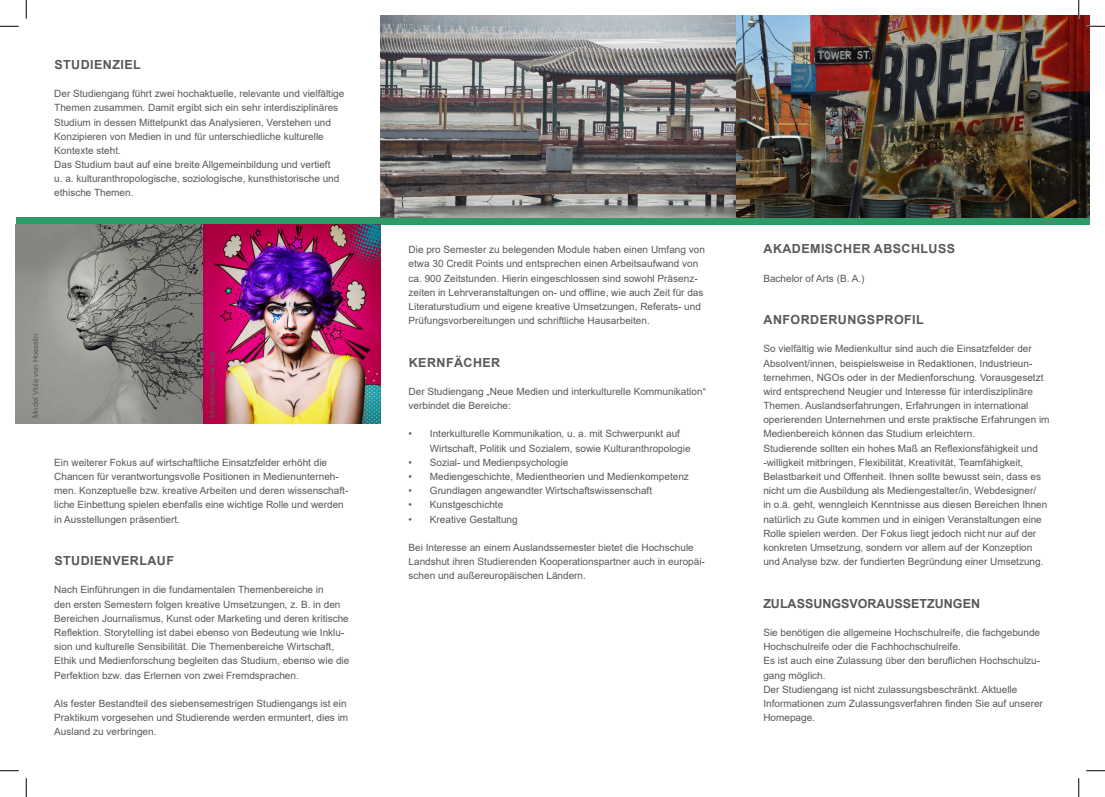
<style>
.page{position:relative;width:1105px;height:797px;background:#fff}
.page>*{position:absolute;margin:0;border:0;box-sizing:border-box;transform-origin:0 0}
.Fließtext{font:700 12.5px "Arial";letter-spacing:.035em;color:#57585a}
.Fließtext-2{font:700 12.5px "Arial";color:#57585a}
.Fließtext-3{font:10px/14.1px "Arial";color:#57585a}
.Fließtext-4{font:7.5px "Arial";color:#57585a}
</style>
<div class="page">
<div style="left:16px;top:218px;width:1073px;height:7px;background:#2d9b65"></div>
<img style="left:16px;top:225px;width:365px;height:198px">
<img style="left:381px;top:16px;width:708px;height:202px">
<svg style="left:0;top:25px;width:19px;height:2px"></svg>
<svg style="left:1086px;top:25px;width:19px;height:2px"></svg>
<svg style="left:0;top:770px;width:19px;height:1px"></svg>
<svg style="left:1086px;top:770px;width:19px;height:1px"></svg>
<svg style="left:25px;top:0;width:2px;height:19px"></svg>
<svg style="left:25px;top:778px;width:2px;height:19px"></svg>
<svg style="left:1078px;top:0;width:1px;height:19px"></svg>
<svg style="left:1078px;top:778px;width:1px;height:19px"></svg>
<p class="Fließtext" style="left:54px;top:56px;width:88px">STUDIENZIEL</p>
<p class="Fließtext-3" style="left:54px;top:86px;width:292px">Der Studiengang führt zwei hochaktuelle, relevante und vielfältige Themen zusammen. Damit ergibt sich ein sehr interdisziplinäres Studium in dessen Mittelpunkt das Analysieren, Verstehen und Konzipieren von Medien in und für unterschiedliche kulturelle Kontexte steht.</p>
<p class="Fließtext-3" style="left:54px;top:157px;width:287px">Das Studium baut auf eine breite Allgemeinbildung und vertieft u. a. kulturanthropologische, soziologische, kunsthistorische und ethische Themen.</p>
<p class="Fließtext-4" style="left:30px;top:418px;width:86px;rotate:-90deg">Model Viola von Hoesslin</p>
<p class="Fließtext-4" style="left:207px;top:418px;width:68px;rotate:-90deg">Model Alisamai Red</p>
<p class="Fließtext-3" style="left:54px;top:455px;width:296px">Ein weiterer Fokus auf wirtschaftliche Einsatzfelder erhöht die Chancen für verantwortungsvolle Positionen in Medienunterneh&shy;men. Konzeptuelle bzw. kreative Arbeiten und deren wissenschaft&shy;liche Einbettung spielen ebenfalls eine wichtige Rolle und werden in Ausstellungen präsentiert.</p>
<p class="Fließtext" style="left:54px;top:552px;width:121px">STUDIENVERLAUF</p>
<p class="Fließtext-3" style="left:54px;top:583px;width:297px">Nach Einführungen in die fundamentalen Themenbereiche in<br>den ersten Semestern folgen kreative Umsetzungen, z. B. in den Bereichen Journalismus, Kunst oder Marketing und deren kritische Reflektion. Storytelling ist dabei ebenso von Bedeutung wie Inklu&shy;sion und kulturelle Sensibilität. Die Themenbereiche Wirtschaft, Ethik und Medienforschung begleiten das Studium, ebenso wie die Perfektion bzw. das Erlernen von zwei Fremdsprachen.</p>
<p class="Fließtext-3" style="left:54px;top:696px;width:296px">Als fester Bestandteil des siebensemestrigen Studiengangs ist ein<br>Praktikum vorgesehen und Studierende werden ermuntert, dies im<br>Ausland zu verbringen.</p>
<p class="Fließtext-3" style="left:409px;top:242px;width:298px">Die pro Semester zu belegenden Module haben einen Umfang von etwa 30 Credit Points und entsprechen einen Arbeitsaufwand von ca. 900 Zeitstunden. Hierin eingeschlossen sind sowohl Präsenz&shy;zeiten in Lehrveranstaltungen on- und offline, wie auch Zeit für das Literaturstudium und eigene kreative Umsetzungen, Referats- und Prüfungsvorbereitungen und schriftliche Hausarbeiten.</p>
<p class="Fließtext" style="left:409px;top:353px;width:93px">KERNFÄCHER</p>
<p class="Fließtext-3" style="left:409px;top:384px;width:299px">Der Studiengang „Neue Medien und interkulturelle Kommunikation“ verbindet die Bereiche:</p>
<p class="Fließtext-3" style="left:409px;top:427px;width:273px">• Interkulturelle Kommunikation, u. a. mit Schwerpunkt auf</p>
<p class="Fließtext-3" style="left:430px;top:441px;width:262px">Wirtschaft, Politik und Sozialem, sowie Kulturanthropologie</p>
<p class="Fließtext-3" style="left:409px;top:455px;width:161px">• Sozial- und Medienpsychologie</p>
<p class="Fließtext-3" style="left:409px;top:469px;width:282px">• Mediengeschichte, Medientheorien und Medienkompetenz</p>
<p class="Fließtext-3" style="left:409px;top:483px;width:245px">• Grundlagen angewandter Wirtschaftswissenschaft</p>
<p class="Fließtext-3" style="left:409px;top:498px;width:96px">• Kunstgeschichte</p>
<p class="Fließtext-3" style="left:409px;top:512px;width:111px">• Kreative Gestaltung</p>
<p class="Fließtext-3" style="left:409px;top:540px;width:298px">Bei Interesse an einem Auslandssemester bietet die Hochschule<br>Landshut ihren Studierenden Kooperationspartner auch in europäi&shy;schen und außereuropäischen Ländern.</p>
<p class="Fließtext" style="left:763px;top:240px;width:193px">AKADEMISCHER ABSCHLUSS</p>
<p class="Fließtext-3" style="left:763px;top:271px;width:103px">Bachelor of Arts (B. A.)</p>
<p class="Fließtext" style="left:763px;top:311px;width:162px">ANFORDERUNGSPROFIL</p>
<p class="Fließtext-3" style="left:763px;top:342px;width:288px">So vielfältig wie Medienkultur sind auch die Einsatzfelder der Absolvent/innen, beispielsweise in Redaktionen, Industrieun&shy;ternehmen, NGOs oder in der Medienforschung. Vorausgesetzt wird entsprechend Neugier und Interesse für interdisziplinäre Themen. Auslandserfahrungen, Erfahrungen in international operierenden Unternehmen und erste praktische Erfahrungen im Medienbereich können das Studium erleichtern.</p>
<p class="Fließtext-3" style="left:763px;top:441px;width:286px">Studierende sollten ein hohes Maß an Reflexionsfähigkeit und -willigkeit mitbringen, Flexibilität, Kreativität, Teamfähigkeit, Belastbarkeit und Offenheit. Ihnen sollte bewusst sein, dass es nicht um die Ausbildung als Mediengestalter/in, Webdesigner/<br>in o.ä. geht, wenngleich Kenntnisse aus diesen Bereichen Ihnen natürlich zu Gute kommen und in einigen Veranstaltungen eine Rolle spielen werden. Der Fokus liegt jedoch nicht nur auf der konkreten Umsetzung, sondern vor allem auf der Konzeption und Analyse bzw. der fundierten Begründung einer Umsetzung.</p>
<p class="Fließtext-2" style="left:763px;top:594px;width:218px">ZULASSUNGSVORAUSSETZUNGEN</p>
<p class="Fließtext-3" style="left:763px;top:625px;width:278px">Sie benötigen die allgemeine Hochschulreife, die fachgebunde<br>Hochschulreife oder die Fachhochschulreife.</p>
<p class="Fließtext-3" style="left:763px;top:653px;width:278px">Es ist auch eine Zulassung über den beruflichen Hochschulzu&shy;gang möglich.</p>
<p class="Fließtext-3" style="left:763px;top:682px;width:281px">Der Studiengang ist nicht zulassungsbeschränkt. Aktuelle<br>Informationen zum Zulassungsverfahren finden Sie auf unserer<br>Homepage.</p>
</div>
